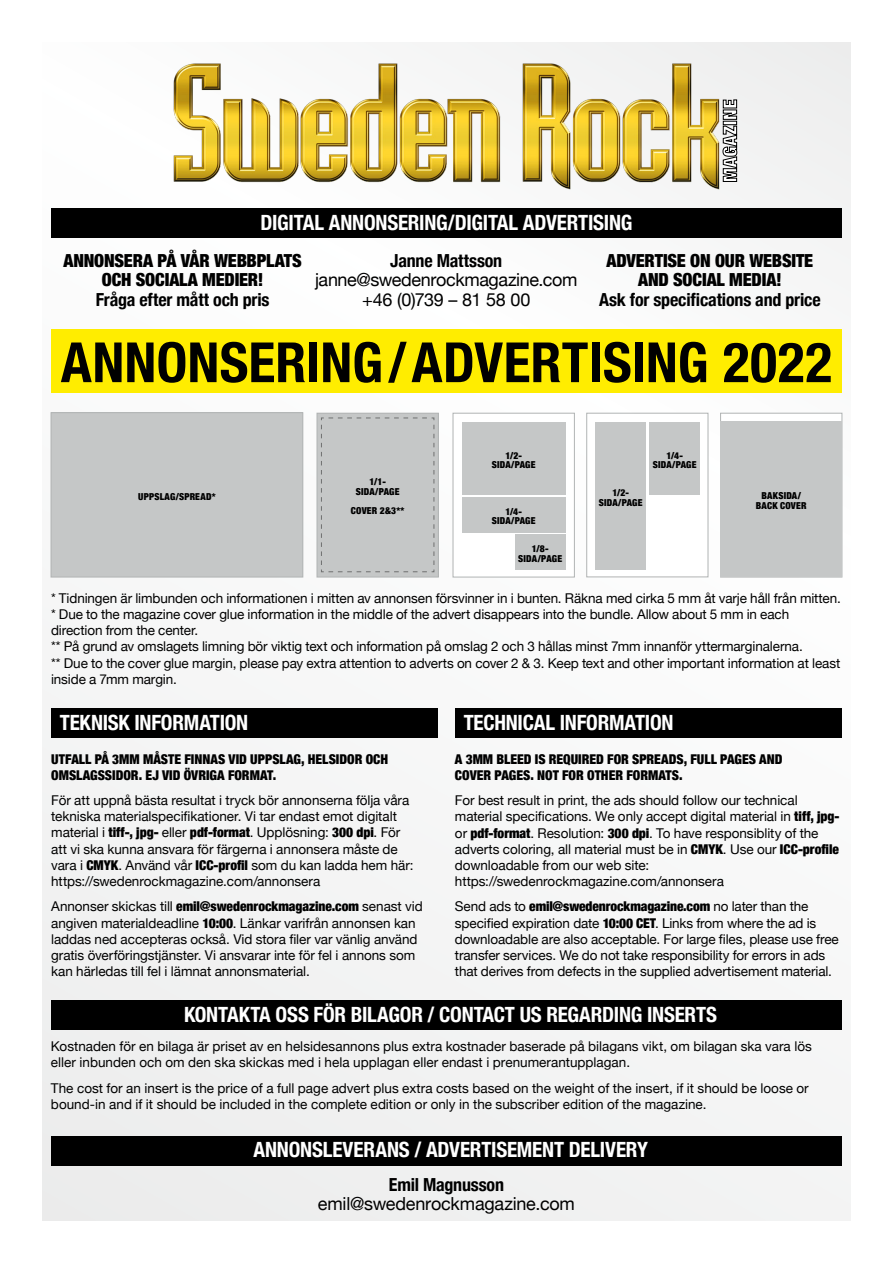
<style>
.page{position:relative;width:893px;height:1263px;background:#fff}
.page>*{position:absolute;margin:0;border:0;box-sizing:border-box;transform-origin:0 0}
.t1{font:700 condensed 55.5px "Helvetica Neue";letter-spacing:.005em;color:#000}
.t2{font:700 condensed 21px "Helvetica Neue";letter-spacing:-.01em;color:#fff}
.t3{font:900 condensed 18px/19.5px "Helvetica Neue";letter-spacing:-.01em;color:#000;text-align:center}
.t4{font:700 condensed 18px "Helvetica Neue";letter-spacing:-.01em;color:#000}
.t5{font:18px/19.5px "Helvetica Neue";letter-spacing:-.015em;color:#000;text-align:center}
.t6{font:13.5px/16.2px "Helvetica Neue";letter-spacing:-.005em;color:#000}
.t7{font:900 condensed 13.5px/16.2px "Helvetica Neue";color:#000}
.t8{font:900 condensed 9.6px/9.6px "Helvetica Neue";letter-spacing:.02em;color:#000;text-align:center}
.s1{font-weight:900;font-stretch:condensed}
</style>
<div class="page">
<div style="left:43px;top:43px;width:807px;height:1177px;background:#f6f6f6"></div>
<div style="left:51px;top:708px;width:387px;height:30px;background:#000"></div>
<div style="left:455px;top:708px;width:387px;height:30px;background:#000"></div>
<div style="left:51px;top:1000px;width:791px;height:30px;background:#000"></div>
<div style="left:51px;top:1136px;width:791px;height:29px;background:#000"></div>
<div style="left:51px;top:330px;width:791px;height:63px;background:#ffed00"></div>
<div style="left:51px;top:413px;width:252px;height:164px;background:#c5c7c7"></div>
<div style="left:51px;top:412px;width:252px;height:165px;border:1px solid #b1b4b4"></div>
<div style="left:453px;top:413px;width:122px;height:164px;background:#fff;border:1px solid #b1b4b4"></div>
<div style="left:586px;top:413px;width:122px;height:164px;background:#fff;border:1px solid #b1b4b4"></div>
<div style="left:720px;top:413px;width:122px;height:164px;background:#fff;border:1px solid #b1b4b4"></div>
<div style="left:721px;top:421px;width:121px;height:156px;background:#c5c7c7"></div>
<div style="left:317px;top:413px;width:121px;height:164px;background:#c5c7c7"></div>
<div style="left:317px;top:413px;width:122px;height:164px;border:1px solid #b1b4b4"></div>
<svg style="left:321px;top:417px;width:114px;height:155px"></svg>
<div style="left:462px;top:422px;width:104px;height:73px;background:#c5c7c7"></div>
<div style="left:462px;top:497px;width:104px;height:36px;background:#c5c7c7"></div>
<div style="left:595px;top:422px;width:51px;height:148px;background:#c5c7c7"></div>
<div style="left:515px;top:535px;width:51px;height:35px;background:#c5c7c7"></div>
<div style="left:649px;top:422px;width:51px;height:73px;background:#c5c7c7"></div>
<div style="left:51px;top:208px;width:791px;height:30px;background:#000"></div>
<img style="left:173px;top:42px;width:570px;height:148px">
<svg style="left:722px;top:99px;width:15px;height:83px"></svg>
<h2 class="t2" style="left:261px;top:205px;width:373px">DIGITAL ANNONSERING/DIGITAL ADVERTISING</h2>
<h3 class="t3" style="left:63px;top:250px;width:240px">ANNONSERA PÅ VÅR WEBBPLATS<br>OCH SOCIALA MEDIER!</h3>
<h3 class="t4" style="left:96px;top:285px;width:175px">Fråga efter mått och pris</h3>
<h3 class="t3" style="left:607px;top:250px;width:208px">ADVERTISE ON OUR WEBSITE<br>AND SOCIAL MEDIA!</h3>
<h3 class="t4" style="left:599px;top:284px;width:223px">Ask for specifications and price</h3>
<h1 class="t1" style="left:61px;top:316px;width:773px">ANNONSERING/ADVERTISING 2022</h1>
<h3 class="t4" style="left:390px;top:245px;width:114px">Janne Mattsson</h3>
<h3 class="t5" style="left:315px;top:271px;width:264px">janne@swedenrockmagazine.com +46 (0)739 – 81 58 00</h3>
<p class="t8" style="left:492px;top:450px;width:45px">1/2-<br>SIDA/PAGE</p>
<p class="t8" style="left:492px;top:506px;width:45px">1/4-<br>SIDA/PAGE</p>
<p class="t8" style="left:653px;top:450px;width:45px">1/4-<br>SIDA/PAGE</p>
<p class="t8" style="left:356px;top:477px;width:45px">1/1-<br>SIDA/PAGE</p>
<p class="t8" style="left:351px;top:505px;width:55px">COVER 2&amp;3**</p>
<p class="t8" style="left:599px;top:487px;width:45px">1/2-<br>SIDA/PAGE</p>
<p class="t8" style="left:138px;top:491px;width:79px">UPPSLAG/SPREAD*</p>
<p class="t8" style="left:756px;top:490px;width:52px">BAKSIDA/<br>BACK COVER</p>
<p class="t8" style="left:518px;top:543px;width:45px">1/8-<br>SIDA/PAGE</p>
<p class="t6" style="left:51px;top:591px;width:791px">* Tidningen är limbunden och informationen i mitten av annonsen försvinner in i bunten. Räkna med cirka 5 mm åt varje håll från mitten. * Due to the magazine cover glue information in the middle of the advert disappears into the bundle. Allow about 5 mm in each direction from the center.<br>** På grund av omslagets limning bör viktig text och information på omslag 2 och 3 hållas minst 7mm innanför yttermarginalerna.<br>** Due to the cover glue margin, please pay extra attention to adverts on cover 2 &amp; 3. Keep text and other important information at least inside a 7mm margin.</p>
<h2 class="t2" style="left:60px;top:705px;width:190px">TEKNISK INFORMATION</h2>
<h2 class="t2" style="left:464px;top:705px;width:211px">TECHNICAL INFORMATION</h2>
<p class="t7" style="left:51px;top:750px;width:338px">UTFALL PÅ 3MM MÅSTE FINNAS VID UPPSLAG, HELSIDOR OCH<br>OMSLAGSSIDOR. EJ VID ÖVRIGA FORMAT.</p>
<p class="t6" style="left:51px;top:793px;width:364px">För att uppnå bästa resultat i tryck bör annonserna följa våra tekniska materialspecifikationer. Vi tar endast emot digitalt material i <span class="s1">tiff-, jpg-</span> eller <span class="s1">pdf-format</span>. Upplösning: <span class="s1">300 dpi</span>. För att vi ska kunna ansvara för färgerna i annonsera måste de vara i <span class="s1">CMYK</span>. Använd vår <span class="s1">ICC-profil</span> som du kan ladda hem här: https://swedenrockmagazine.com/annonsera</p>
<p class="t6" style="left:51px;top:899px;width:373px">Annonser skickas till <span class="s1">emil@swedenrockmagazine.com</span> senast vid angiven materialdeadline <span class="s1">10:00</span>. Länkar varifrån annonsen kan laddas ned accepteras också. Vid stora filer var vänlig använd gratis överföringstjänster. Vi ansvarar inte för fel i annons som kan härledas till fel i lämnat annonsmaterial.</p>
<p class="t7" style="left:455px;top:750px;width:329px">A 3MM BLEED IS REQUIRED FOR SPREADS, FULL PAGES AND<br>COVER PAGES. NOT FOR OTHER FORMATS.</p>
<p class="t6" style="left:455px;top:793px;width:386px">For best result in print, the ads should follow our technical material specifications. We only accept digital material in <span class="s1">tiff, jpg&shy;</span>or <span class="s1">pdf-format</span>. Resolution: <span class="s1">300 dpi</span>. To have responsiblity of the adverts coloring, all material must be in <span class="s1">CMYK</span>. Use our <span class="s1">ICC-profile </span>downloadable from our web site: https://swedenrockmagazine.com/annonsera</p>
<p class="t6" style="left:455px;top:899px;width:385px">Send ads to <span class="s1">emil@swedenrockmagazine.com</span> no later than the specified expiration date <span class="s1">10:00 CET</span>. Links from where the ad is downloadable are also acceptable. For large files, please use free transfer services. We do not take responsibility for errors in ads that derives from defects in the supplied advertisement material.</p>
<h2 class="t2" style="left:184px;top:997px;width:534px">KONTAKTA OSS FÖR BILAGOR / CONTACT US REGARDING INSERTS</h2>
<p class="t6" style="left:51px;top:1039px;width:762px">Kostnaden för en bilaga är priset av en helsidesannons plus extra kostnader baserade på bilagans vikt, om bilagan ska vara lös eller inbunden och om den ska skickas med i hela upplagan eller endast i prenumerantupplagan.</p>
<p class="t6" style="left:51px;top:1080px;width:759px">The cost for an insert is the price of a full page advert plus extra costs based on the weight of the insert, if it should be loose or bound-in and if it should be included in the complete edition or only in the subscriber edition of the magazine.</p>
<h2 class="t2" style="left:253px;top:1132px;width:396px">ANNONSLEVERANS / ADVERTISEMENT DELIVERY</h2>
<h3 class="t4" style="left:389px;top:1169px;width:117px">Emil Magnusson</h3>
<h3 class="t5" style="left:318px;top:1195px;width:259px">emil@swedenrockmagazine.com</h3>
</div>
